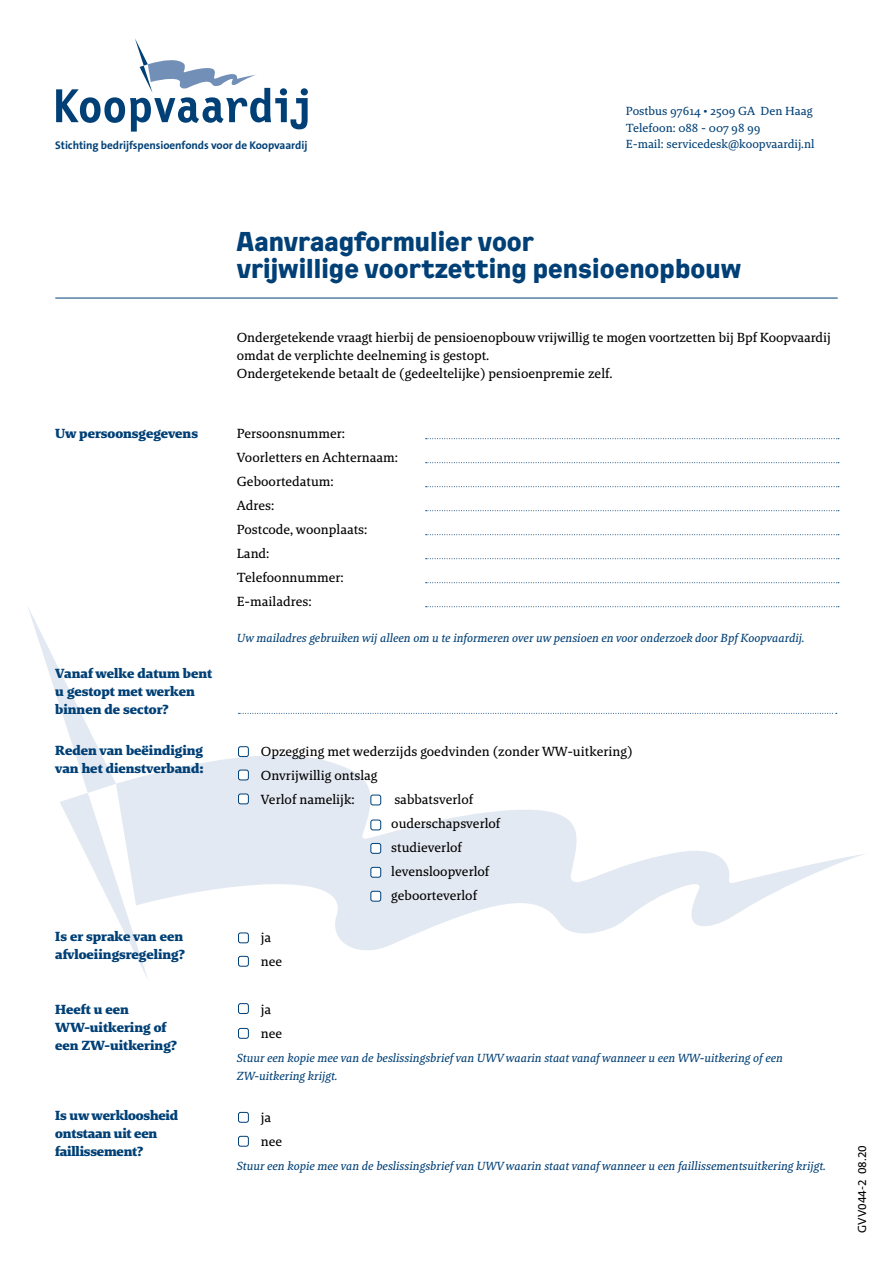
<style>
.page{position:relative;width:893px;height:1263px;background:#fff}
.page>*{position:absolute;margin:0;border:0;box-sizing:border-box;transform-origin:0 0}
.t1{font:700 27px/27px "Kade";color:#004076}
.body_tekst{font:13.5px/18px "Brando Text";color:#000}
.body_tekst-2{font:900 13.5px/18px "Brando";color:#004076}
.body_tekst-3{font:italic 12px/18px "Brando Text";color:#004076}
.t2{font:12px "Brando Text";color:#004076}
.t3{font:12px "The Sans B W5 Plain";color:#000}
.t4{font:700 11.25px "The Sans B W7";letter-spacing:-.005em;color:#004076}
</style>
<div class="page">
<svg style="left:148px;top:755px;width:717px;height:202px"></svg>
<svg style="left:28px;top:607px;width:120px;height:372px"></svg>
<svg style="left:56px;top:39px;width:252px;height:93px"></svg>
<svg style="left:426px;top:438px;width:413px;height:1px"></svg>
<svg style="left:426px;top:462px;width:413px;height:1px"></svg>
<svg style="left:426px;top:486px;width:413px;height:1px"></svg>
<svg style="left:426px;top:510px;width:413px;height:1px"></svg>
<svg style="left:426px;top:534px;width:413px;height:1px"></svg>
<svg style="left:426px;top:558px;width:413px;height:1px"></svg>
<svg style="left:426px;top:582px;width:413px;height:1px"></svg>
<svg style="left:426px;top:606px;width:413px;height:1px"></svg>
<svg style="left:238px;top:713px;width:599px;height:1px"></svg>
<div style="left:371px;top:795px;width:10px;height:10px;background:#fff;border-radius:2px"></div>
<div style="left:370px;top:795px;width:11px;height:10px;border:1px solid #004076;border-radius:2px"></div>
<div style="left:371px;top:820px;width:10px;height:10px;background:#fff;border-radius:2px"></div>
<div style="left:370px;top:820px;width:11px;height:10px;border:1px solid #004076;border-radius:2px"></div>
<div style="left:371px;top:843px;width:10px;height:10px;background:#fff;border-radius:2px"></div>
<div style="left:370px;top:843px;width:11px;height:11px;border:1px solid #004076;border-radius:2px"></div>
<div style="left:371px;top:867px;width:10px;height:10px;background:#fff;border-radius:2px"></div>
<div style="left:370px;top:867px;width:11px;height:11px;border:1px solid #004076;border-radius:2px"></div>
<div style="left:371px;top:891px;width:10px;height:10px;background:#fff;border-radius:2px"></div>
<div style="left:370px;top:891px;width:11px;height:10px;border:1px solid #004076;border-radius:2px"></div>
<div style="left:238px;top:746px;width:11px;height:11px;border:1px solid #004076;border-radius:2px"></div>
<div style="left:238px;top:770px;width:10px;height:10px;background:#fff;border-radius:2px"></div>
<div style="left:238px;top:770px;width:11px;height:10px;border:1px solid #004076;border-radius:2px"></div>
<div style="left:238px;top:794px;width:10px;height:10px;background:#fff;border-radius:2px"></div>
<div style="left:238px;top:794px;width:11px;height:10px;border:1px solid #004076;border-radius:2px"></div>
<div style="left:238px;top:933px;width:10px;height:10px;background:#fff;border-radius:2px"></div>
<div style="left:238px;top:932px;width:11px;height:11px;border:1px solid #004076;border-radius:2px"></div>
<div style="left:238px;top:956px;width:11px;height:10px;border:1px solid #004076;border-radius:2px"></div>
<div style="left:238px;top:1003px;width:11px;height:11px;border:1px solid #004076;border-radius:2px"></div>
<div style="left:238px;top:1028px;width:11px;height:11px;border:1px solid #004076;border-radius:2px"></div>
<div style="left:238px;top:1112px;width:11px;height:11px;border:1px solid #004076;border-radius:2px"></div>
<div style="left:238px;top:1136px;width:11px;height:10px;border:1px solid #004076;border-radius:2px"></div>
<hr style="left:55px;top:298px;width:783px;height:1px;background:#004076">
<p class="t4" style="left:55px;top:138px;width:254px">Stichting bedrijfspensioenfonds voor de Koopvaardij</p>
<p class="t2" style="left:626px;top:103px;width:188px">Postbus 97614 • 2509 GA Den Haag</p>
<p class="t2" style="left:626px;top:120px;width:136px">Telefoon: 088 - 007 98 99</p>
<p class="t2" style="left:626px;top:136px;width:190px">E-mail: servicedesk@koopvaardij.nl</p>
<p class="t1" style="left:237px;top:228px;width:506px">Aanvraagformulier voor<br>vrijwillige voortzetting pensioenopbouw</p>
<p class="body_tekst" style="left:237px;top:328px;width:596px">Ondergetekende vraagt hierbij de pensioenopbouw vrijwillig te mogen voortzetten bij Bpf Koopvaardij omdat de verplichte deelneming is gestopt.<br>Ondergetekende betaalt de (gedeeltelijke) pensioenpremie zelf.</p>
<p class="body_tekst-2" style="left:55px;top:424px;width:144px">Uw persoonsgegevens</p>
<p class="body_tekst" style="left:237px;top:424px;width:110px">Persoonsnummer:</p>
<p class="body_tekst" style="left:237px;top:445px;width:163px;line-height:24px">Voorletters en Achternaam:<br>Geboortedatum:</p>
<p class="body_tekst" style="left:237px;top:496px;width:39px">Adres:</p>
<p class="body_tekst" style="left:237px;top:520px;width:132px">Postcode, woonplaats:</p>
<p class="body_tekst" style="left:237px;top:544px;width:34px">Land:</p>
<p class="body_tekst" style="left:237px;top:565px;width:109px;line-height:24px">Telefoonnummer:<br>E-mailadres:</p>
<p class="body_tekst-3" style="left:237px;top:629px;width:569px">Uw mailadres gebruiken wij alleen om u te informeren over uw pensioen en voor onderzoek door Bpf Koopvaardij.</p>
<p class="body_tekst-2" style="left:55px;top:664px;width:158px">Vanaf welke datum bent u gestopt met werken binnen de sector?</p>
<p class="body_tekst" style="left:261px;top:742px;width:374px">Opzegging met wederzijds goedvinden (zonder WW-uitkering)</p>
<p class="body_tekst" style="left:261px;top:766px;width:118px">Onvrijwillig ontslag</p>
<p class="body_tekst" style="left:261px;top:790px;width:96px">Verlof namelijk:</p>
<p class="body_tekst" style="left:394px;top:790px;width:80px">sabbatsverlof</p>
<p class="body_tekst" style="left:391px;top:814px;width:111px">ouderschapsverlof</p>
<p class="body_tekst" style="left:391px;top:838px;width:72px">studieverlof</p>
<p class="body_tekst" style="left:391px;top:862px;width:100px">levensloopverlof</p>
<p class="body_tekst" style="left:391px;top:886px;width:87px">geboorteverlof</p>
<p class="body_tekst" style="left:261px;top:928px;width:12px">ja</p>
<p class="body_tekst" style="left:261px;top:952px;width:23px">nee</p>
<p class="body_tekst" style="left:261px;top:1000px;width:12px">ja</p>
<p class="body_tekst" style="left:261px;top:1024px;width:23px">nee</p>
<p class="body_tekst-3" style="left:237px;top:1049px;width:548px">Stuur een kopie mee van de beslissingsbrief van UWV waarin staat vanaf wanneer u een WW-uitkering of een<br>ZW-uitkering krijgt.</p>
<p class="body_tekst" style="left:261px;top:1108px;width:12px">ja</p>
<p class="body_tekst" style="left:261px;top:1132px;width:23px">nee</p>
<p class="body_tekst-3" style="left:237px;top:1157px;width:591px">Stuur een kopie mee van de beslissingsbrief van UWV waarin staat vanaf wanneer u een faillissementsuitkering krijgt.</p>
<p class="body_tekst-2" style="left:55px;top:741px;width:149px">Reden van beëindiging</p>
<p class="body_tekst-2" style="left:55px;top:759px;width:150px">van het dienstverband:</p>
<p class="body_tekst-2" style="left:55px;top:927px;width:129px">Is er sprake van een</p>
<p class="body_tekst-2" style="left:55px;top:945px;width:131px">afvloeiingsregeling?</p>
<p class="body_tekst-2" style="left:55px;top:1000px;width:123px">Heeft u een<br>WW-uitkering of een ZW-uitkering?</p>
<p class="body_tekst-2" style="left:55px;top:1106px;width:124px">Is uw werkloosheid ontstaan uit een faillissement?</p>
<p class="t3" style="left:854px;top:1232px;width:89px;rotate:-90deg">GVV044-2 08.20</p>
</div>
